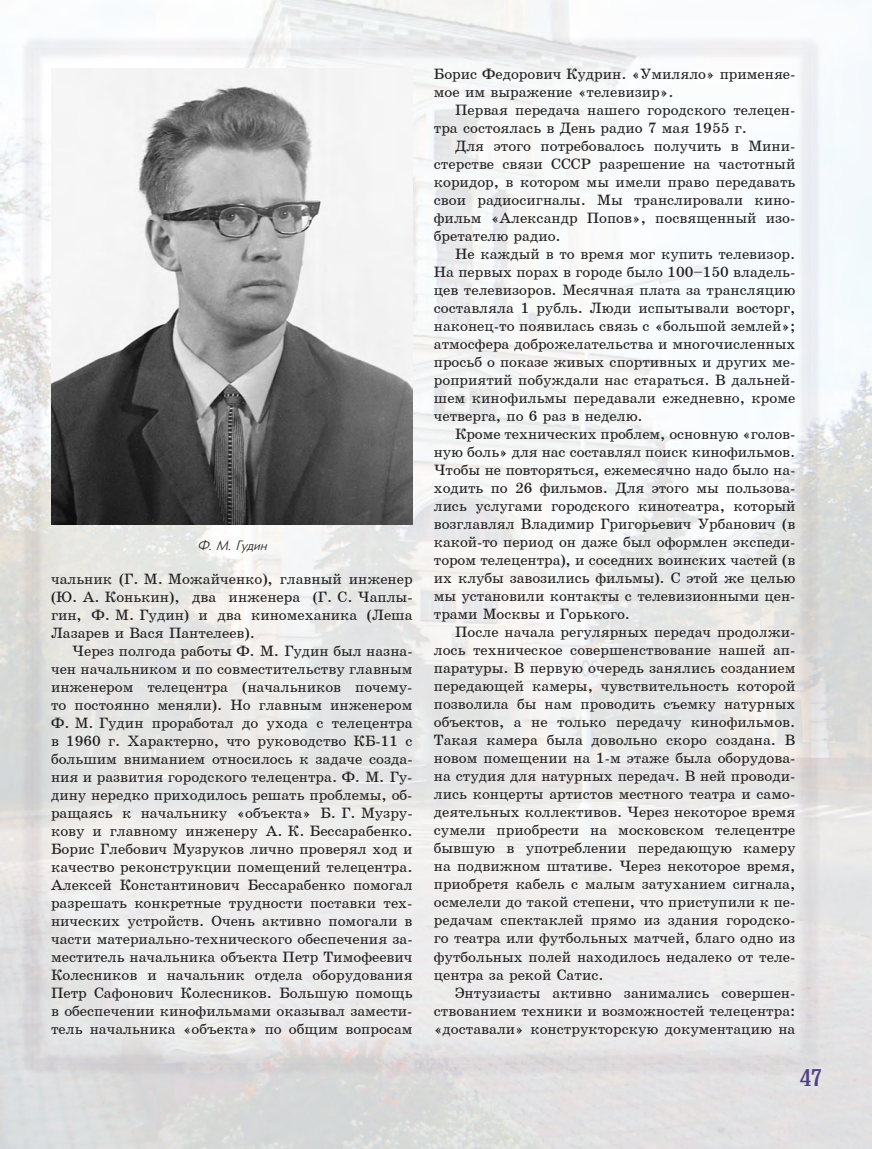
<style>
.page{position:relative;width:872px;height:1149px;background:#fff}
.page>*{position:absolute;margin:0;border:0;box-sizing:border-box;transform-origin:0 0}
.t1{font:24px "Bruskovaya Plain";color:#4d4484}
.t2{font:15px/18px "School";color:#231f20;text-align:justify}
.t3{font:italic 13.5px "Futuris";letter-spacing:-.01em;color:#231f20}
</style>
<div class="page">
<img style="left:0;top:0;width:872px;height:1148px">
<img style="left:51px;top:69px;width:361px;height:455px">
<p class="t3" style="left:197px;top:538px;width:71px">Ф. М. Гудин</p>
<p class="t2" style="left:51px;top:569px;width:363px">чальник (Г. М. Можайченко), главный инженер (Ю. А. Конькин), два инженера (Г. С. Чаплы&shy;гин, Ф. М. Гудин) и два киномеханика (Леша Лазарев и Вася Пантелеев).</p>
<p class="t2" style="left:51px;top:641px;width:363px;text-indent:21px">Через полгода работы Ф. М. Гудин был назна&shy;чен начальником и по совместительству главным инженером телецентра (начальников почему&shy;то постоянно меняли). Но главным инженером Ф. М. Гудин проработал до ухода с телецентра в 1960 г. Характерно, что руководство КБ-11 с большим вниманием относилось к задаче созда&shy;ния и развития городского телецентра. Ф. М. Гу&shy;дину нередко приходилось решать проблемы, об&shy;ращаясь к начальнику «объекта» Б. Г. Музру&shy;кову и главному инженеру А. К. Бессарабенко.<br>Борис Глебович Музруков лично проверял ход и качество реконструкции помещений телецентра.<br>Алексей Константинович Бессарабенко помогал разрешать конкретные трудности поставки тех&shy;нических устройств. Очень активно помогали в части материально-технического обеспечения за&shy;меститель начальника объекта Петр Тимофеевич Колесников и начальник отдела оборудования Петр Сафонович Колесников. Большую помощь в обеспечении кинофильмами оказывал замести&shy;тель начальника «объекта» по общим вопросам</p>
<p class="t2" style="left:434px;top:65px;width:363px">Борис Федорович Кудрин. «Умиляло» применяе&shy;мое им выражение «телевизир».</p>
<p class="t2" style="left:434px;top:101px;width:363px;text-indent:21px">Первая передача нашего городского телецен&shy;тра состоялась в День радио 7 мая 1955 г.</p>
<p class="t2" style="left:434px;top:137px;width:363px;text-indent:21px">Для этого потребовалось получить в Мини&shy;стерстве связи СССР разрешение на частотный коридор, в котором мы имели право передавать свои радиосигналы. Мы транслировали кино&shy;фильм «Александр Попов», посвященный изо&shy;бретателю радио.</p>
<p class="t2" style="left:434px;top:245px;width:363px;text-indent:21px">Не каждый в то время мог купить телевизор.<br>На первых порах в городе было 100–150 владель&shy;цев телевизоров. Месячная плата за трансляцию составляла 1 рубль. Люди испытывали восторг, наконец-то появилась связь с «большой землей»; атмосфера доброжелательства и многочисленных просьб о показе живых спортивных и других ме&shy;роприятий побуждали нас стараться. В дальней&shy;шем кинофильмы передавали ежедневно, кроме четверга, по 6 раз в неделю.</p>
<p class="t2" style="left:434px;top:425px;width:363px;text-indent:21px">Кроме технических проблем, основную «голов&shy;ную боль» для нас составлял поиск кинофильмов.<br>Чтобы не повторяться, ежемесячно надо было на&shy;ходить по 26 фильмов. Для этого мы пользова&shy;лись услугами городского кинотеатра, который возглавлял Владимир Григорьевич Урбанович (в какой-то период он даже был оформлен экспеди&shy;тором телецентра), и соседних воинских частей (в их клубы завозились фильмы). С этой же целью мы установили контакты с телевизионными цен&shy;трами Москвы и Горького.</p>
<p class="t2" style="left:434px;top:623px;width:363px;text-indent:21px">После начала регулярных передач продолжи&shy;лось техническое совершенствование нашей ап&shy;паратуры. В первую очередь занялись созданием передающей камеры, чувствительность которой позволила бы нам проводить съемку натурных объектов, а не только передачу кинофильмов.<br>Такая камера была довольно скоро создана. В новом помещении на 1-м этаже была оборудова&shy;на студия для натурных передач. В ней проводи&shy;лись концерты артистов местного театра и само&shy;деятельных коллективов. Через некоторое время сумели приобрести на московском телецентре бывшую в употреблении передающую камеру на подвижном штативе. Через некоторое время, приобретя кабель с малым затуханием сигнала, осмелели до такой степени, что приступили к пе&shy;редачам спектаклей прямо из здания городско&shy;го театра или футбольных матчей, благо одно из футбольных полей находилось недалеко от теле&shy;центра за рекой Сатис.</p>
<p class="t2" style="left:434px;top:983px;width:363px;text-indent:21px">Энтузиасты активно занимались совершен&shy;ствованием техники и возможностей телецентра: «доставали» конструкторскую документацию на</p>
<h1 class="t1" style="left:799px;top:1065px;width:24px">47</h1>
</div>
